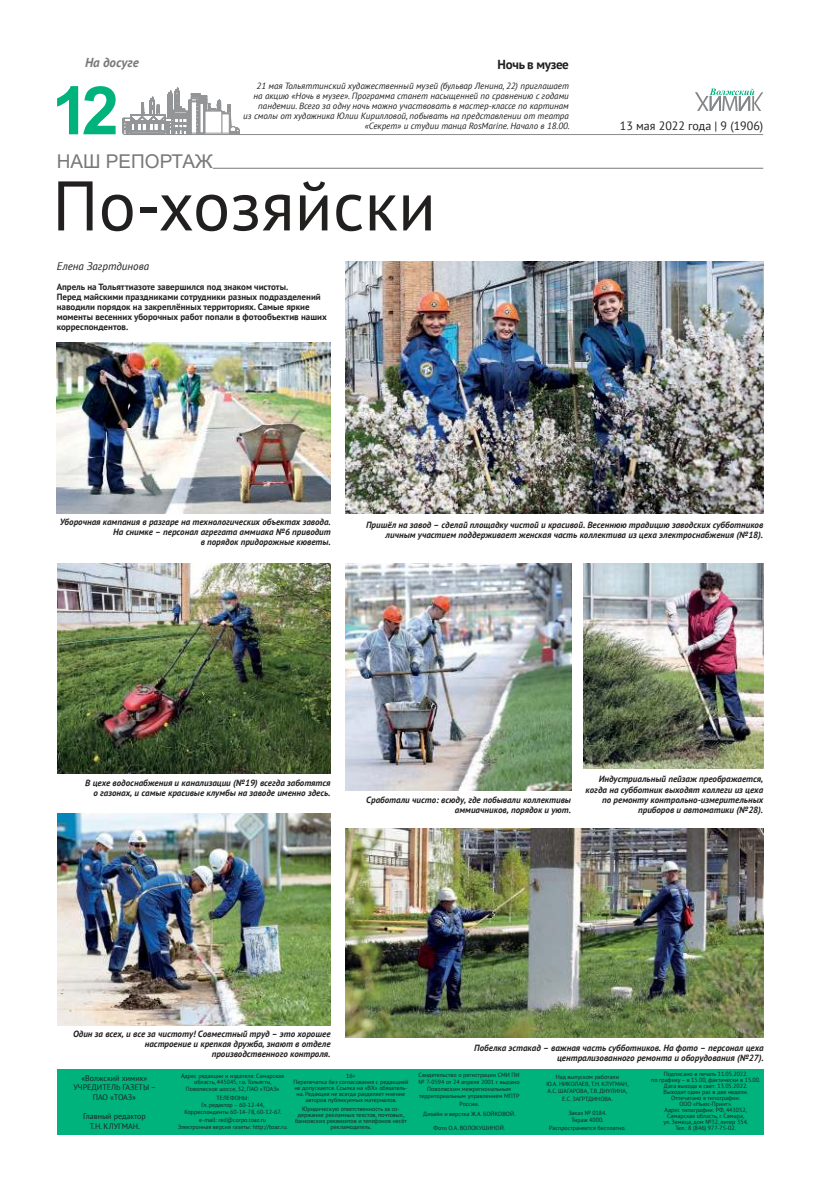
<style>
.page{position:relative;width:820px;height:1191px;background:#fff}
.page>*{position:absolute;margin:0;border:0;box-sizing:border-box;transform-origin:0 0}
.t1{font:70px "PT Sans";color:#221f1f}
.t2{font:700 67px "Arial";color:#00b27c}
.t3{font:19px "Arial";color:#76787a}
.t4{font:700 13px "PT Sans";letter-spacing:-.025em;color:#221f1f}
.t5{font:italic 700 13px "PT Sans";color:#76787a}
.t6{font:12px "PT Sans";color:#221f1f}
.t7{font:italic 11px "PT Sans";color:#221f1f}
.t8{font:italic 700 9px/10px "PT Sans";color:#221f1f;text-align:right}
.t9{font:italic 9px/10px "PT Sans";color:#221f1f;text-align:right}
.t10{font:700 9px/10px "PT Sans";color:#221f1f}
.t11{font:8px/9.6px "PT Sans";color:#221f1f;text-align:center}
.t12{font:6px/6px "PT Sans";color:#221f1f;text-align:center}
</style>
<div class="page">
<svg style="left:122px;top:87px;width:118px;height:46px"></svg>
<svg style="left:695px;top:89px;width:68px;height:22px"></svg>
<hr style="left:123px;top:134px;width:640px;height:1px;background:#898b8e">
<hr style="left:213px;top:168px;width:550px;height:1px;background:#76787a">
<div style="left:57px;top:1068px;width:706px;height:66px;background:#00b27c"></div>
<img style="left:345px;top:261px;width:418px;height:252px">
<img style="left:57px;top:343px;width:274px;height:170px">
<img style="left:583px;top:563px;width:180px;height:206px">
<img style="left:57px;top:563px;width:274px;height:210px">
<img style="left:345px;top:828px;width:418px;height:209px">
<img style="left:57px;top:813px;width:274px;height:212px">
<img style="left:345px;top:563px;width:225px;height:227px">
<h3 class="t5" style="left:85px;top:54px;width:55px">На досуге</h3>
<h2 class="t2" style="left:52px;top:72px;width:69px">12</h2>
<h3 class="t3" style="left:57px;top:149px;width:157px">НАШ РЕПОРТАЖ</h3>
<h3 class="t4" style="left:497px;top:56px;width:73px">Ночь в музее</h3>
<p class="t9" style="left:243px;top:81px;width:328px">21 мая Тольяттинский художественный музей (бульвар Ленина, 22) приглашает<br>на акцию «Ночь в музее». Программа станет насыщенней по сравнению с годами пандемии. Всего за одну ночь можно участвовать в мастер-классе по картинам<br>из смолы от художника Юлии Кирилловой, побывать на представлении от театра «Секрет» и студии танца RosMarine. Начало в 18.00.</p>
<h1 class="t1" style="left:52px;top:161px;width:385px">По-хозяйски</h1>
<h3 class="t7" style="left:57px;top:259px;width:94px">Елена Загртдинова</h3>
<p class="t10" style="left:57px;top:281px;width:271px">Апрель на Тольяттиазоте завершился под знаком чистоты.<br>Перед майскими праздниками сотрудники разных подразделений наводили порядок на закреплённых территориях. Самые яркие моменты весенних уборочных работ попали в фотообъектив наших корреспондентов.</p>
<h3 class="t6" style="left:619px;top:118px;width:145px">13 мая 2022 года | 9 (1906)</h3>
<h3 class="t8" style="left:60px;top:517px;width:272px">Уборочная кампания в разгаре на технологических объектах завода.<br>На снимке – персонал агрегата аммиака №6 приводит<br>в порядок придорожные кюветы.</h3>
<h3 class="t8" style="left:366px;top:519px;width:398px">Пришёл на завод – сделай площадку чистой и красивой. Весеннюю традицию заводских субботников личным участием поддерживает женская часть коллектива из цеха электроснабжения (№18).</h3>
<h3 class="t8" style="left:85px;top:777px;width:247px">В цехе водоснабжения и канализации (№19) всегда заботятся о газонах, и самые красивые клумбы на заводе именно здесь.</h3>
<h3 class="t8" style="left:366px;top:794px;width:206px">Сработали чисто: всюду, где побывали коллективы аммиачников, порядок и уют.</h3>
<h3 class="t8" style="left:585px;top:774px;width:179px">Индустриальный пейзаж преображается, когда на субботник выходят коллеги из цеха по ремонту контрольно-измерительных приборов и автоматики (№28).</h3>
<h3 class="t8" style="left:73px;top:1029px;width:259px">Один за всех, и все за чистоту! Совместный труд – это хорошее настроение и крепкая дружба, знают в отделе производственного контроля.</h3>
<h3 class="t8" style="left:474px;top:1042px;width:291px">Побелка эстакад – важная часть субботников. На фото – персонал цеха централизованного ремонта и оборудования (№27).</h3>
<h3 class="t11" style="left:73px;top:1072px;width:84px">«Волжский химик»<br>УЧРЕДИТЕЛЬ ГАЗЕТЫ –<br>ПАО «ТОАЗ»</h3>
<h3 class="t11" style="left:83px;top:1111px;width:64px">Главный редактор<br>Т.Н. КЛУГМАН.</h3>
<p class="t12" style="left:181px;top:1072px;width:104px;line-height:6.5px">Адрес редакции и издателя: Самарская область, 445045, г.о. Тольятти,<br>Поволжское шоссе, 32, ПАО «ТОАЗ»</p>
<p class="t12" style="left:201px;top:1094px;width:64px;line-height:6.5px">ТЕЛЕФОНЫ:<br>Гл. редактор – 60-12-44,</p>
<p class="t12" style="left:184px;top:1107px;width:98px;line-height:8.2px">Корреспонденты 60-14-78, 60-12-67. e-mail: red@corpo.toaz.ru</p>
<p class="t12" style="left:178px;top:1124px;width:111px">Электронная версия газеты: http://toaz.ru.</p>
<p class="t12" style="left:293px;top:1073px;width:116px">16+<br>Перепечатка без согласования с редакцией не допускается. Ссылка на «ВХ» обязатель&shy;на. Редакция не всегда разделяет мнение авторов публикуемых материалов.</p>
<p class="t12" style="left:295px;top:1106px;width:113px">Юридическую ответственность за со&shy;держание рекламных текстов, почтовых, банковских реквизитов и телефонов несёт рекламодатель.</p>
<p class="t12" style="left:418px;top:1070px;width:102px;line-height:7.2px">Свидетельство о регистрации СМИ ПИ № 7-0594 от 24 апреля 2001 г. выдано<br>Поволжским межрегиональным территориальным управлением МПТР<br>России.</p>
<p class="t12" style="left:423px;top:1110px;width:93px">Дизайн и верстка Ж.А. БОЙКОВОЙ.</p>
<p class="t12" style="left:433px;top:1124px;width:73px">Фото О.А. ВОЛОКУШИНОЙ.</p>
<p class="t12" style="left:546px;top:1073px;width:84px;line-height:7.2px">Над выпуском работали<br>Ю.А. НИКОЛАЕВ, Т.Н. КЛУГМАН,<br>А.С. ШАГАРОВА, Т.В. ДИУЛИНА,<br>Е.С. ЗАГРТДИНОВА.</p>
<p class="t12" style="left:568px;top:1109px;width:40px;line-height:7.2px">Заказ № 0184.<br>Тираж 4000.</p>
<p class="t12" style="left:549px;top:1125px;width:78px">Распространяется бесплатно.</p>
<p class="t12" style="left:651px;top:1071px;width:111px">Подписано в печать 11.05.2022.<br>по графику – в 15.00, фактически в 15.00.<br>Дата выхода в свет: 13.05.2022 .<br>Выходит один раз в две недели.<br>Отпечатано в типографии:<br>ООО «Ньюс-Принт».<br>Адрес типографии: РФ, 443052,<br>Самарская область, г. Самара,<br>ул. Земеца, дом №32, литер 354.<br>Тел.: 8 (846) 977-75-02.</p>
</div>
